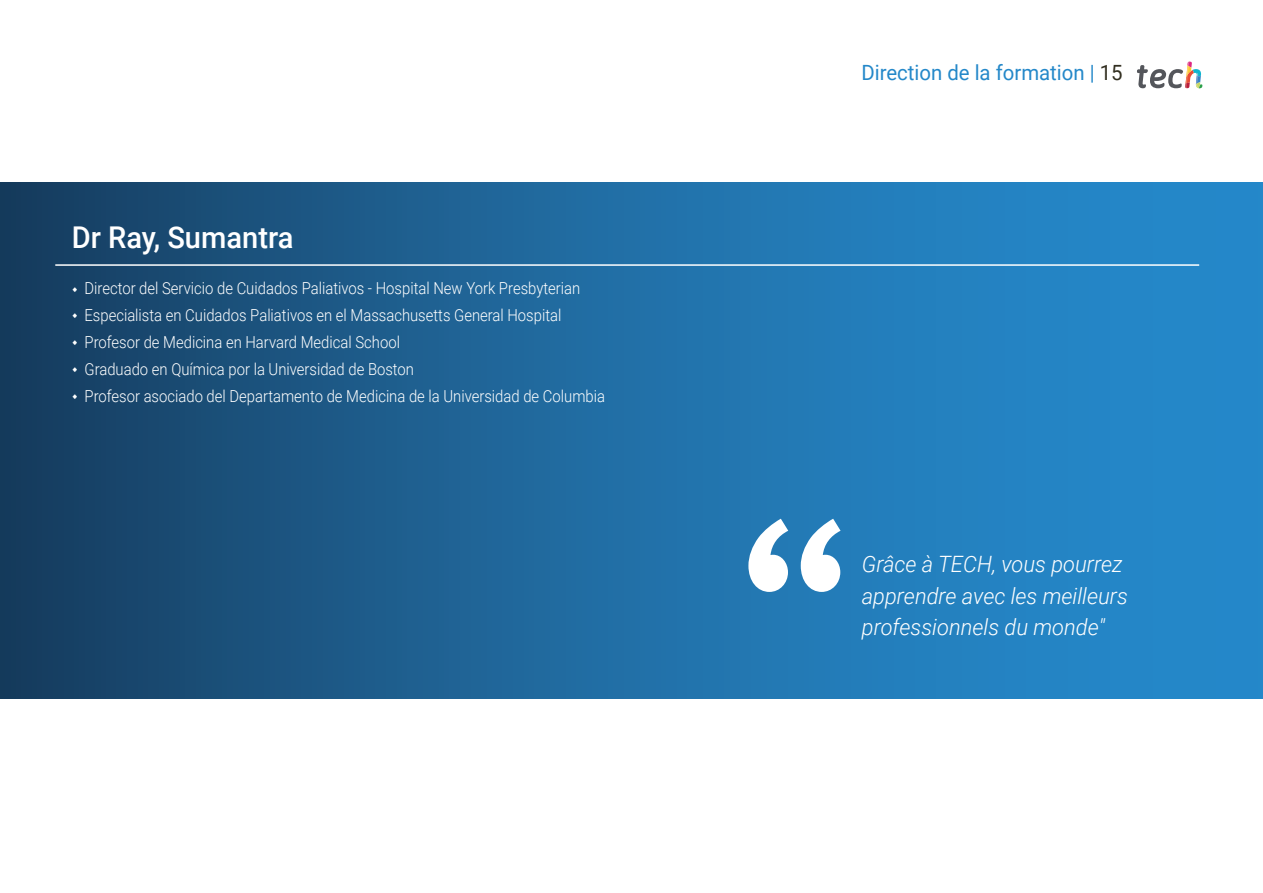
<style>
.page{position:relative;width:1263px;height:893px;background:#fff}
.page>*{position:absolute;margin:0;border:0;box-sizing:border-box;transform-origin:0 0}
.t1{font:500 30px "Roboto";color:#fff}
.t2{font:italic 300 22.5px/31.5px "Roboto";color:#fff}
.t3{font:21px "Roboto";color:#2488c9}
.t4{font:300 16.5px/26.7px "Roboto";color:#fff;scale:.9 1}
.s1{color:#312e20}
</style>
<div class="page">
<svg style="left:1137px;top:62px;width:65px;height:27px"></svg>
<div style="left:0;top:182px;width:1263px;height:516px;background:linear-gradient(to right,#184267,#2793d9)"></div>
<svg style="left:748px;top:519px;width:92px;height:73px"></svg>
<hr style="left:55px;top:264px;width:1144px;height:2px;background:#fff">
<svg style="left:73px;top:287px;width:4px;height:5px"></svg>
<svg style="left:73px;top:314px;width:4px;height:5px"></svg>
<svg style="left:73px;top:340px;width:4px;height:5px"></svg>
<svg style="left:73px;top:367px;width:4px;height:5px"></svg>
<svg style="left:73px;top:394px;width:4px;height:5px"></svg>
<h1 class="t1" style="left:72px;top:216px;width:223px">Dr Ray, Sumantra</h1>
<p class="t4" style="left:85px;top:275px;width:580px">Director del Servicio de Cuidados Paliativos - Hospital New York Presbyterian Especialista en Cuidados Paliativos en el Massachusetts General Hospital Profesor de Medicina en Harvard Medical School<br>Graduado en Química por la Universidad de Boston<br>Profesor asociado del Departamento de Medicina de la Universidad de Columbia</p>
<p class="t3" style="left:861px;top:57px;width:263px">Direction de la formation | <span class="s1">15</span></p>
<h2 class="t2" style="left:862px;top:548px;width:268px">Grâce à TECH, vous pourrez apprendre avec les meilleurs professionnels du monde"</h2>
</div>
